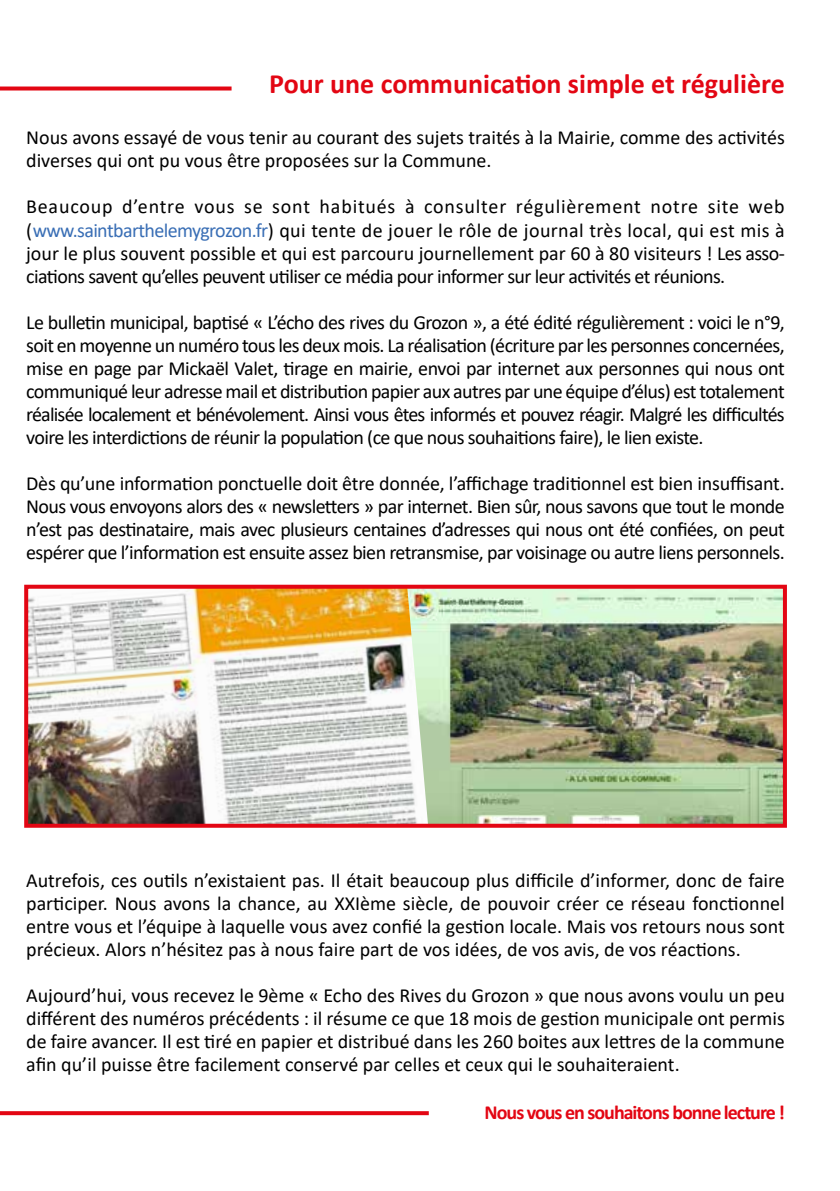
<style>
.page{position:relative;width:840px;height:1191px;background:#fff}
.page>*{position:absolute;margin:0;border:0;box-sizing:border-box;transform-origin:0 0}
.t1{font:700 28px "Calibri";color:#e30613}
.t2{font:20px/23px "Calibri";letter-spacing:-.01em;color:#000;text-align:justify}
.t3{font:700 20px "Calibri";letter-spacing:-.05em;color:#e30613}
.s1{color:#396eb5}
</style>
<div class="page">
<img style="left:428px;top:590px;width:353px;height:232px">
<img style="left:29px;top:590px;width:399px;height:232px">
<svg style="left:0;top:1111px;width:428px;height:4px;background:#e4101d"></svg>
<svg style="left:0;top:86px;width:231px;height:4px"></svg>
<div style="left:24px;top:585px;width:762px;height:242px;border:4px solid #e30613"></div>
<h1 class="t1" style="left:269px;top:64px;width:517px">Pour une communication simple et régulière</h1>
<p class="t2" style="left:26px;top:125px;width:759px">Nous avons essayé de vous tenir au courant des sujets traités à la Mairie, comme des activités diverses qui ont pu vous être proposées sur la Commune.</p>
<p class="t2" style="left:26px;top:194px;width:759px">Beaucoup d’entre vous se sont habitués à consulter régulièrement notre site web (<span class="s1">www.saintbarthelemygrozon.fr</span>) qui tente de jouer le rôle de journal très local, qui est mis à jour le plus souvent possible et qui est parcouru journellement par 60 à 80 visiteurs ! Les asso&shy;ciations savent qu’elles peuvent utiliser ce média pour informer sur leur activités et réunions.</p>
<p class="t2" style="left:26px;top:310px;width:759px">Le bulletin municipal, baptisé « L’écho des rives du Grozon », a été édité régulièrement : voici le n°9, soit en moyenne un numéro tous les deux mois. La réalisation (écriture par les personnes concernées, mise en page par Mickaël Valet, tirage en mairie, envoi par internet aux personnes qui nous ont communiqué leur adresse mail et distribution papier aux autres par une équipe d’élus) est totalement réalisée localement et bénévolement. Ainsi vous êtes informés et pouvez réagir. Malgré les difficultés voire les interdictions de réunir la population (ce que nous souhaitions faire), le lien existe.</p>
<p class="t2" style="left:26px;top:471px;width:759px">Dès qu’une information ponctuelle doit être donnée, l’affichage traditionnel est bien insuffisant.<br>Nous vous envoyons alors des « newsletters » par internet. Bien sûr, nous savons que tout le monde n’est pas destinataire, mais avec plusieurs centaines d’adresses qui nous ont été confiées, on peut espérer que l’information est ensuite assez bien retransmise, par voisinage ou autre liens personnels.</p>
<p class="t2" style="left:26px;top:868px;width:759px">Autrefois, ces outils n’existaient pas. Il était beaucoup plus difficile d’informer, donc de faire participer. Nous avons la chance, au XXIème siècle, de pouvoir créer ce réseau fonctionnel entre vous et l’équipe à laquelle vous avez confié la gestion locale. Mais vos retours nous sont précieux. Alors n’hésitez pas à nous faire part de vos idées, de vos avis, de vos réactions.</p>
<p class="t2" style="left:26px;top:983px;width:759px">Aujourd’hui, vous recevez le 9ème « Echo des Rives du Grozon » que nous avons voulu un peu différent des numéros précédents : il résume ce que 18 mois de gestion municipale ont permis de faire avancer. Il est tiré en papier et distribué dans les 260 boites aux lettres de la commune afin qu’il puisse être facilement conservé par celles et ceux qui le souhaiteraient.</p>
<p class="t3" style="left:484px;top:1098px;width:302px">Nous vous en souhaitons bonne lecture !</p>
</div>
